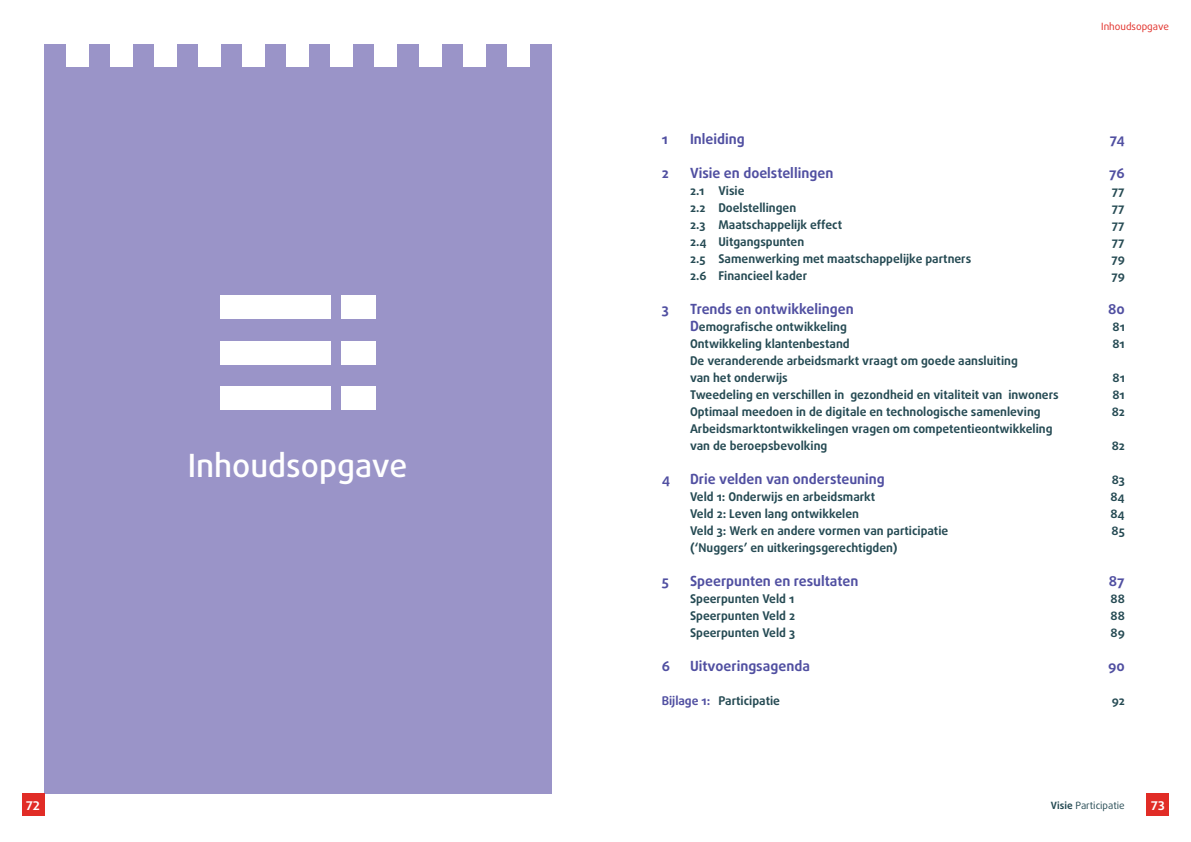
<style>
.page{position:relative;width:1191px;height:842px;background:#fff}
.page>*{position:absolute;margin:0;border:0;box-sizing:border-box;transform-origin:0 0}
.hoofdstuk{font:500 32px "Daxline Pro";color:#fff}
.body{font:700 14px "Daxline Pro";color:#504fa1}
.body-2{font:700 12px/17px "Daxline Pro";color:#254a53}
.t1{font:700 12px "Daxline Pro";color:#fff}
.t2{font:10px "Daxline Pro";color:#254a53}
.t3{font:10px "Daxline Pro";color:#e12c26}
.s1{font-size:14px;color:#504fa1}
.s2{color:#504fa1}
.s3{font-weight:700}
</style>
<div class="page">
<div style="left:44px;top:44px;width:507px;height:750px;background:#9a94c8"></div>
<div style="left:66px;top:22px;width:22px;height:44px;background:#fff"></div>
<div style="left:110px;top:22px;width:22px;height:44px;background:#fff"></div>
<div style="left:154px;top:22px;width:22px;height:44px;background:#fff"></div>
<div style="left:198px;top:22px;width:22px;height:44px;background:#fff"></div>
<div style="left:243px;top:22px;width:22px;height:44px;background:#fff"></div>
<div style="left:287px;top:22px;width:22px;height:44px;background:#fff"></div>
<div style="left:331px;top:22px;width:22px;height:44px;background:#fff"></div>
<div style="left:375px;top:22px;width:22px;height:44px;background:#fff"></div>
<div style="left:419px;top:22px;width:22px;height:44px;background:#fff"></div>
<div style="left:463px;top:22px;width:22px;height:44px;background:#fff"></div>
<div style="left:507px;top:22px;width:22px;height:44px;background:#fff"></div>
<div style="left:1146px;top:794px;width:23px;height:22px;background:#e12c26"></div>
<div style="left:22px;top:794px;width:22px;height:22px;background:#e12c26"></div>
<div style="left:220px;top:295px;width:110px;height:24px;background:#fff"></div>
<div style="left:220px;top:341px;width:110px;height:24px;background:#fff"></div>
<div style="left:220px;top:386px;width:110px;height:24px;background:#fff"></div>
<div style="left:341px;top:295px;width:34px;height:24px;background:#fff"></div>
<div style="left:341px;top:341px;width:34px;height:24px;background:#fff"></div>
<div style="left:341px;top:386px;width:34px;height:24px;background:#fff"></div>
<p class="t3" style="left:1101px;top:20px;width:69px">Inhoudsopgave</p>
<p class="hoofdstuk" style="left:188px;top:444px;width:221px">Inhoudsopgave</p>
<p class="body" style="left:661px;top:130px;width:8px">1</p>
<p class="body" style="left:690px;top:130px;width:56px">Inleiding</p>
<p class="body" style="left:1109px;top:130px;width:16px">74</p>
<p class="body" style="left:661px;top:164px;width:8px">2</p>
<p class="body" style="left:690px;top:164px;width:145px">Visie en doelstellingen</p>
<p class="body" style="left:1109px;top:164px;width:17px">76</p>
<p class="body-2" style="left:690px;top:182px;width:56px">2.1 Visie</p>
<p class="body-2" style="left:1111px;top:182px;width:15px">77</p>
<p class="body-2" style="left:690px;top:199px;width:108px">2.2 Doelstellingen</p>
<p class="body-2" style="left:1111px;top:199px;width:15px">77</p>
<p class="body-2" style="left:690px;top:216px;width:154px">2.3 Maatschappelijk effect</p>
<p class="body-2" style="left:1111px;top:216px;width:15px">77</p>
<p class="body-2" style="left:690px;top:233px;width:116px">2.4 Uitgangspunten</p>
<p class="body-2" style="left:1111px;top:233px;width:15px">77</p>
<p class="body-2" style="left:690px;top:250px;width:283px">2.5 Samenwerking met maatschappelijke partners</p>
<p class="body-2" style="left:1111px;top:250px;width:15px">79</p>
<p class="body-2" style="left:690px;top:267px;width:119px">2.6 Financieel kader</p>
<p class="body-2" style="left:1111px;top:267px;width:15px">79</p>
<p class="body" style="left:661px;top:300px;width:9px">3</p>
<p class="body" style="left:690px;top:300px;width:165px">Trends en ontwikkelingen</p>
<p class="body" style="left:1108px;top:300px;width:18px">80</p>
<p class="body-2" style="left:690px;top:318px;width:158px"><span class="s1">D</span>emografische ontwikkeling</p>
<p class="body-2" style="left:1112px;top:318px;width:14px">81</p>
<p class="body-2" style="left:690px;top:335px;width:161px">Ontwikkeling klantenbestand</p>
<p class="body-2" style="left:1112px;top:335px;width:14px">81</p>
<p class="body-2" style="left:690px;top:352px;width:329px">De veranderende arbeidsmarkt vraagt om goede aansluiting van het onderwijs</p>
<p class="body-2" style="left:1112px;top:369px;width:14px">81</p>
<p class="body-2" style="left:690px;top:386px;width:370px">Tweedeling en verschillen in gezondheid en vitaliteit van inwoners</p>
<p class="body-2" style="left:1112px;top:386px;width:14px">81</p>
<p class="body-2" style="left:690px;top:403px;width:352px">Optimaal meedoen in de digitale en technologische samenleving</p>
<p class="body-2" style="left:1111px;top:403px;width:14px">82</p>
<p class="body-2" style="left:690px;top:420px;width:364px">Arbeidsmarktontwikkelingen vragen om competentieontwikkeling van de beroepsbevolking</p>
<p class="body-2" style="left:1111px;top:437px;width:14px">82</p>
<p class="body" style="left:661px;top:470px;width:10px">4</p>
<p class="body" style="left:690px;top:470px;width:196px">Drie velden van ondersteuning</p>
<p class="body-2" style="left:1111px;top:471px;width:15px">83</p>
<p class="body-2" style="left:690px;top:488px;width:187px">Veld 1: Onderwijs en arbeidsmarkt</p>
<p class="body-2" style="left:1110px;top:488px;width:16px">84</p>
<p class="body-2" style="left:690px;top:505px;width:170px">Veld 2: Leven lang ontwikkelen</p>
<p class="body-2" style="left:1110px;top:505px;width:16px">84</p>
<p class="body-2" style="left:690px;top:522px;width:260px">Veld 3: Werk en andere vormen van participatie</p>
<p class="body-2" style="left:1111px;top:522px;width:15px">85</p>
<p class="body-2" style="left:690px;top:539px;width:209px">(‘Nuggers’ en uitkeringsgerechtigden)</p>
<p class="body" style="left:661px;top:572px;width:9px">5</p>
<p class="body" style="left:690px;top:572px;width:170px">Speerpunten en resultaten</p>
<p class="body" style="left:1108px;top:572px;width:18px">87</p>
<p class="body-2" style="left:690px;top:590px;width:106px">Speerpunten Veld 1</p>
<p class="body-2" style="left:1110px;top:590px;width:16px">88</p>
<p class="body-2" style="left:690px;top:607px;width:106px">Speerpunten Veld 2</p>
<p class="body-2" style="left:1110px;top:607px;width:16px">88</p>
<p class="body-2" style="left:690px;top:624px;width:106px">Speerpunten Veld 3</p>
<p class="body-2" style="left:1110px;top:624px;width:16px">89</p>
<p class="body" style="left:661px;top:657px;width:10px">6</p>
<p class="body" style="left:690px;top:657px;width:121px">Uitvoeringsagenda</p>
<p class="body" style="left:1108px;top:657px;width:18px">90</p>
<p class="body-2" style="left:661px;top:692px;width:120px"><span class="s2">Bijlage 1:</span> Participatie</p>
<p class="body-2" style="left:1112px;top:692px;width:14px">92</p>
<p class="t1" style="left:26px;top:797px;width:15px">72</p>
<p class="t2" style="left:1051px;top:798px;width:75px"><span class="s3">Visie</span> Participatie</p>
<p class="t1" style="left:1151px;top:797px;width:15px">73</p>
</div>
